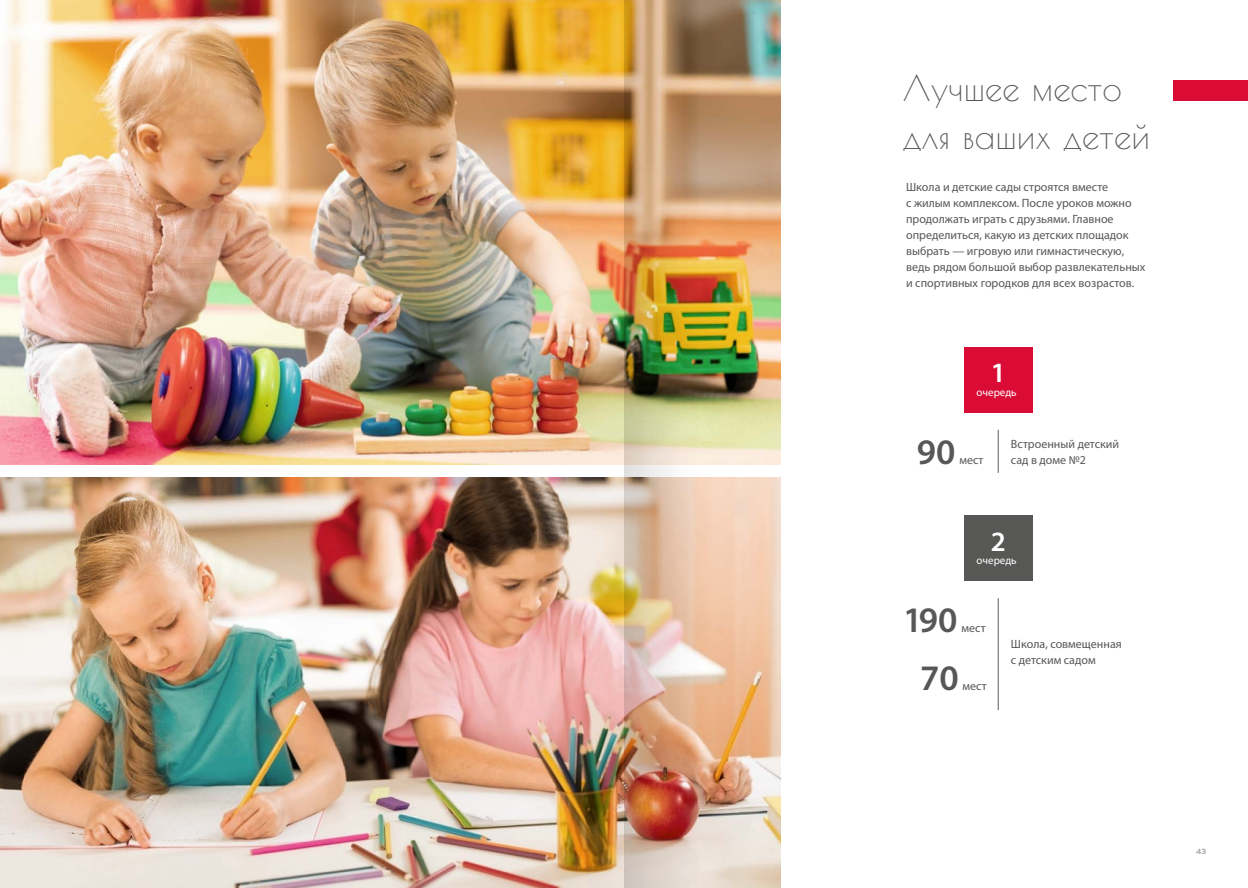
<style>
.page{position:relative;width:1248px;height:888px;background:#fff}
.page>*{position:absolute;margin:0;border:0;box-sizing:border-box;transform-origin:0 0}
.t1{font:600 36px "Myriad Pro";color:#575756}
.t2{font:35px/48.3px "Poiret One";color:#575756}
.t3{font:600 28px "Myriad Pro";color:#fff}
.t4{font:12px/16px "Myriad Pro";color:#575756}
.t5{font:11px "Myriad Pro";color:#fff}
.t6{font:700 7.5px "LSR Sans";color:#a8a8a7}
</style>
<div class="page">
<hr style="left:997px;top:429px;width:1px;height:43px;background:#575756">
<hr style="left:997px;top:598px;width:1px;height:111px;background:#575756">
<img style="left:0;top:477px;width:780px;height:410px">
<img style="left:0;top:0;width:780px;height:465px">
<div style="left:1173px;top:81px;width:74px;height:20px;background:#da0c35"></div>
<div style="left:964px;top:347px;width:68px;height:65px;background:#da0c35"></div>
<div style="left:964px;top:515px;width:68px;height:66px;background:#575756"></div>
<img style="left:624px;top:0;width:99px;height:887px">
<h2 class="t2" style="left:902px;top:63px;width:248px">Лучшее место для ваших детей</h2>
<p class="t4" style="left:906px;top:179px;width:241px">Школа и детские сады строятся вместе<br>с жилым комплексом. После уроков можно продолжать играть с друзьями. Главное определиться, какую из детских площадок выбрать — игровую или гимнастическую, ведь рядом большой выбор развлекательных и спортивных городков для всех возрастов.</p>
<h3 class="t3" style="left:990px;top:355px;width:17px">1</h3>
<p class="t5" style="left:976px;top:385px;width:42px">очередь</p>
<h1 class="t1" style="left:916px;top:428px;width:40px">90</h1>
<p class="t4" style="left:959px;top:451px;width:26px">мест</p>
<p class="t4" style="left:1010px;top:435px;width:110px">Встроенный детский сад в доме №2</p>
<h3 class="t3" style="left:990px;top:523px;width:17px">2</h3>
<p class="t5" style="left:976px;top:554px;width:42px">очередь</p>
<h1 class="t1" style="left:903px;top:596px;width:56px">190</h1>
<p class="t4" style="left:961px;top:619px;width:26px">мест</p>
<h1 class="t1" style="left:919px;top:654px;width:40px">70</h1>
<p class="t4" style="left:962px;top:677px;width:26px">мест</p>
<p class="t4" style="left:1010px;top:635px;width:112px">Школа, совмещенная с детским садом</p>
<p class="t6" style="left:1196px;top:846px;width:11px">43</p>
</div>
